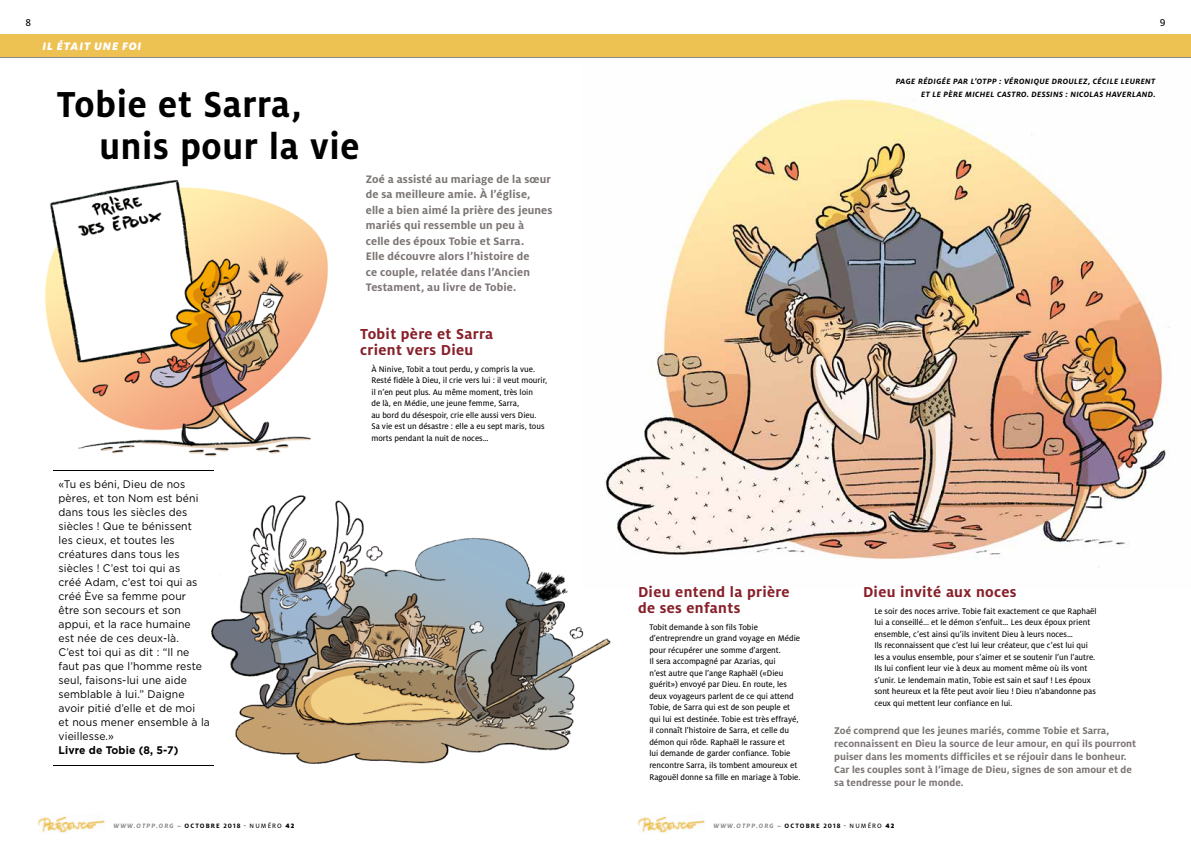
<style>
.page{position:relative;width:1191px;height:842px;background:#fff}
.page>*{position:absolute;margin:0;border:0;box-sizing:border-box;transform-origin:0 0}
.t1{font:700 40px/42px "Milo OT";letter-spacing:.02em;color:#000;scale:.94 1}
.t2{font:700 16px/16px "Milo OT";letter-spacing:.02em;color:#88202a}
.t3{font:700 12px/15.5px "Milo OT";letter-spacing:.01em;color:#7b7573}
.t4{font:italic 900 12px "Milo OT";letter-spacing:.07em;color:#fff}
.t5{font:11px/14px "Gotham";letter-spacing:.01em;color:#000;scale:.95 1}
.t6{font:700 11px "Gotham";letter-spacing:.01em;color:#000;scale:.95 1}
.t7{font:11px "Milo OT Text";color:#000}
.t8{font:700 10.8px/13px "Milo OT";color:#7b7573}
.t9{font:9px/11.5px "Milo OT Text";color:#000}
.t10{font:italic 700 8.5px/13px "Milo OT";letter-spacing:.04em;color:#000;text-align:right}
.t11{font:italic 700 7px "Milo OT";letter-spacing:.16em;color:#87888a}
.s1{font-style:normal;color:#000}
.s2{font-family:"Milo OT Text";font-weight:400;font-style:normal;color:#000}
.s3{font-weight:900;font-style:normal;color:#000}
</style>
<div class="page">
<img style="left:45px;top:179px;width:283px;height:278px">
<img style="left:211px;top:495px;width:400px;height:271px">
<img style="left:581px;top:99px;width:589px;height:490px">
<hr style="left:53px;top:470px;width:160px;height:1px;background:#000">
<hr style="left:53px;top:765px;width:160px;height:1px;background:#000">
<div style="left:0;top:34px;width:595px;height:23px;background:#eec153"></div>
<div style="left:595px;top:34px;width:596px;height:23px;background:#eec153"></div>
<hr style="left:0;top:57px;width:595px;height:1px;background:#87888a">
<hr style="left:595px;top:57px;width:596px;height:1px;background:#87888a">
<img style="left:38px;top:816px;width:68px;height:17px">
<img style="left:638px;top:816px;width:67px;height:17px">
<p class="t7" style="left:26px;top:16px;width:7px">8</p>
<p class="t7" style="left:1159px;top:16px;width:7px">9</p>
<h3 class="t4" style="left:43px;top:39px;width:100px">IL ÉTAIT UNE FOI</h3>
<h1 class="t1" style="left:99px;top:83px;width:278px;text-indent:-43px">Tobie et Sarra, unis pour la vie</h1>
<p class="t5" style="left:59px;top:477px;width:161px">«Tu es béni, Dieu de nos pères, et ton Nom est béni dans tous les siècles des siècles ! Que te bénissent<br>les cieux, et toutes les créatures dans tous les siècles ! C’est toi qui as<br>créé Adam, c’est toi qui as créé Ève sa femme pour<br>être son secours et son appui, et la race humaine<br>est née de ces deux-là.<br>C’est toi qui as dit : “Il ne faut pas que l’homme reste seul, faisons-lui une aide semblable à lui.” Daigne avoir pitié d’elle et de moi<br>et nous mener ensemble à la vieillesse.»</p>
<p class="t6" style="left:59px;top:743px;width:128px">Livre de Tobie (8, 5-7)</p>
<p class="t3" style="left:366px;top:171px;width:188px">Zoé a assisté au mariage de la sœur de sa meilleure amie. À l’église,<br>elle a bien aimé la prière des jeunes mariés qui ressemble un peu à<br>celle des époux Tobie et Sarra.<br>Elle découvre alors l’histoire de<br>ce couple, relatée dans l’Ancien<br>Testament, au livre de Tobie.</p>
<h2 class="t2" style="left:360px;top:326px;width:134px">Tobit père et Sarra crient vers Dieu</h2>
<p class="t9" style="left:371px;top:363px;width:177px">À Ninive, Tobit a tout perdu, y compris la vue.<br>Resté fidèle à Dieu, il crie vers lui : il veut mourir, il n’en peut plus. Au même moment, très loin<br>de là, en Médie, une jeune femme, Sarra,<br>au bord du désespoir, crie elle aussi vers Dieu.<br>Sa vie est un désastre : elle a eu sept maris, tous morts pendant la nuit de noces…</p>
<p class="t10" style="left:895px;top:75px;width:261px">PAGE RÉDIGÉE PAR L’OTPP : VÉRONIQUE DROULEZ, CÉCILE LEURENT<br>ET LE PÈRE MICHEL CASTRO. DESSINS : NICOLAS HAVERLAND.</p>
<h2 class="t2" style="left:638px;top:584px;width:153px">Dieu entend la prière de ses enfants</h2>
<p class="t9" style="left:649px;top:621px;width:153px">Tobit demande à son fils Tobie d’entreprendre un grand voyage en Médie pour récupérer une somme d’argent.<br>Il sera accompagné par Azarias, qui<br>n’est autre que l’ange Raphaël («Dieu guérit») envoyé par Dieu. En route, les deux voyageurs parlent de ce qui attend Tobie, de Sarra qui est de son peuple et qui lui est destinée. Tobie est très effrayé, il connaît l’histoire de Sarra, et celle du démon qui rôde. Raphaël le rassure et<br>lui demande de garder confiance. Tobie rencontre Sarra, ils tombent amoureux et Ragouël donne sa fille en mariage à Tobie.</p>
<h2 class="t2" style="left:863px;top:584px;width:155px">Dieu invité aux noces</h2>
<p class="t9" style="left:874px;top:605px;width:224px">Le soir des noces arrive. Tobie fait exactement ce que Raphaël lui a conseillé... et le démon s’enfuit… Les deux époux prient ensemble, c’est ainsi qu’ils invitent Dieu à leurs noces…<br>Ils reconnaissent que c’est lui leur créateur, que c’est lui qui les a voulus ensemble, pour s’aimer et se soutenir l’un l’autre.<br>Ils lui confient leur vie à deux au moment même où ils vont s’unir. Le lendemain matin, Tobie est sain et sauf ! Les époux sont heureux et la fête peut avoir lieu ! Dieu n’abandonne pas ceux qui mettent leur confiance en lui.</p>
<p class="t8" style="left:834px;top:724px;width:303px">Zoé comprend que les jeunes mariés, comme Tobie et Sarra, reconnaissent en Dieu la source de leur amour, en qui ils pourront puiser dans les moments difficiles et se réjouir dans le bonheur.<br>Car les couples sont à l’image de Dieu, signes de son amour et de sa tendresse pour le monde.</p>
<p class="t11" style="left:113px;top:822px;width:182px">WWW.OTPP.ORG ~ <span class="s1">OCTOBRE 2018</span> <span class="s2">- NUMÉRO</span> <span class="s3">42</span></p>
<p class="t11" style="left:713px;top:822px;width:182px">WWW.OTPP.ORG ~ <span class="s1">OCTOBRE 2018</span> <span class="s2">- NUMÉRO</span> <span class="s3">42</span></p>
</div>
